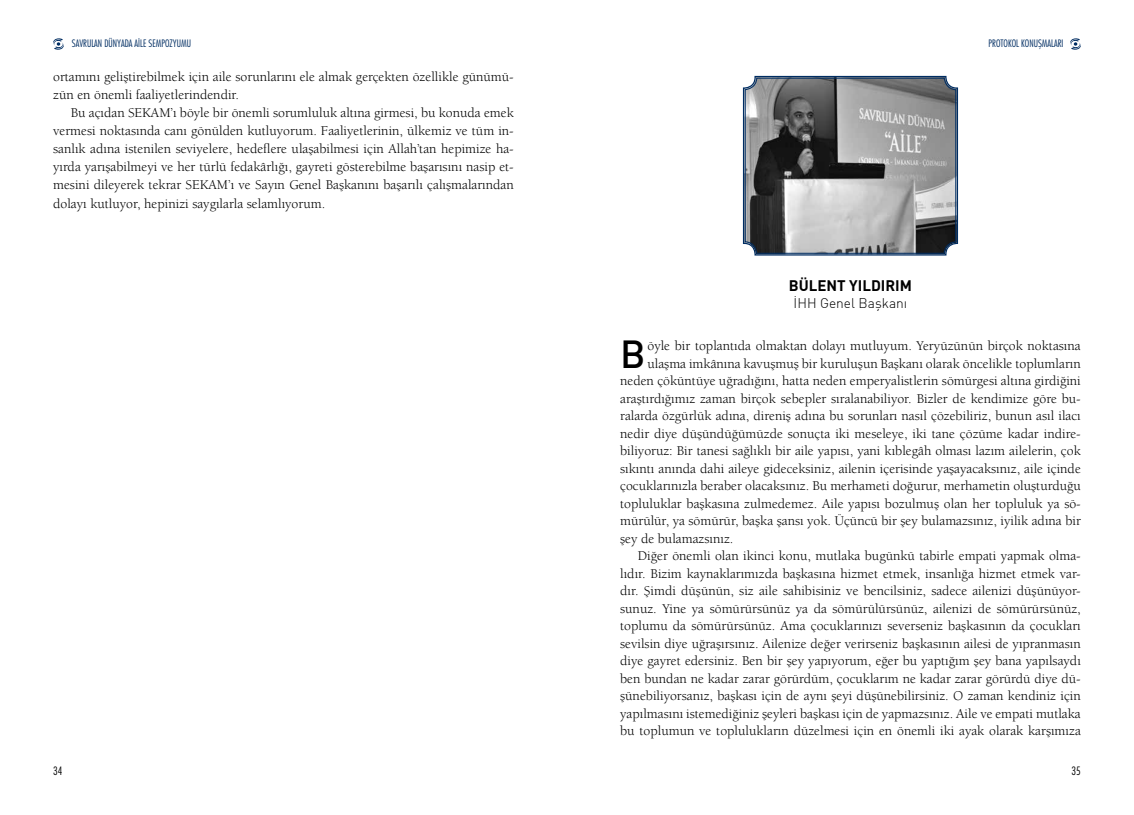
<style>
.page{position:relative;width:1134px;height:815px;background:#fff}
.page>*{position:absolute;margin:0;border:0;box-sizing:border-box;transform-origin:0 0}
.t1{font:500 38.38px "DIN";color:#000}
.t2{font:700 15px "DIN";color:#000}
.t3{font:13.75px/18.1px "Berkeley Std";color:#000}
.t4{font:300 13.75px "DIN";color:#000}
.t5{font:300 condensed 11.25px "Futura";color:#000}
.t6{font:300 condensed 10px "Futura";color:#002d62}
</style>
<div class="page">
<svg style="left:53px;top:38px;width:11px;height:12px"></svg>
<svg style="left:1070px;top:38px;width:11px;height:12px"></svg>
<svg style="left:742px;top:75px;width:217px;height:181px;background:#8a8b8c"></svg>
<div style="left:745px;top:78px;width:211px;height:175px;border:1px solid #002d62;border-radius:11px"></div>
<p class="t6" style="left:72px;top:37px;width:121px">SAVRULAN DÜNYADA A‹LE SEMPOZYUMU</p>
<p class="t3" style="left:53px;top:68px;width:462px">ortamını geliştirebilmek için aile sorunlarını ele almak gerçekten özellikle günümü&shy;zün en önemli faaliyetlerindendir.</p>
<p class="t3" style="left:53px;top:104px;width:462px;text-align:justify;text-indent:18px">Bu açıdan SEKAM’ı böyle bir önemli sorumluluk altına girmesi, bu konuda emek vermesi noktasında canı gönülden kutluyorum. Faaliyetlerinin, ülkemiz ve tüm in&shy;sanlık adına istenilen seviyelere, hedeflere ulaşabilmesi için Allah’tan hepimize ha&shy;yırda yarışabilmeyi ve her türlü fedakârlığı, gayreti gösterebilme başarısını nasip et&shy;mesini dileyerek tekrar SEKAM’ı ve Sayın Genel Başkanını başarılı çalışmalarından dolayı kutluyor, hepinizi saygılarla selamlıyorum.</p>
<p class="t6" style="left:988px;top:37px;width:76px">PROTOKOL KONUfiMALARI</p>
<p class="t2" style="left:789px;top:275px;width:125px">BÜLENT YILDIRIM</p>
<p class="t4" style="left:794px;top:295px;width:115px">İHH Genel Başkanı</p>
<h1 class="t1" style="left:620px;top:329px;width:27px">B</h1>
<p class="t3" style="left:647px;top:337px;width:435px">öyle bir toplantıda olmaktan dolayı mutluyum. Yeryüzünün birçok noktasına</p>
<p class="t3" style="left:647px;top:355px;width:435px">ulaşma imkânına kavuşmuş bir kuruluşun Başkanı olarak öncelikle toplumların</p>
<p class="t3" style="left:620px;top:372px;width:462px">neden çöküntüye uğradığını, hatta neden emperyalistlerin sömürgesi altına girdiğini</p>
<p class="t3" style="left:620px;top:390px;width:462px">araştırdığımız zaman birçok sebepler sıralanabiliyor. Bizler de kendimize göre bu-</p>
<p class="t3" style="left:620px;top:407px;width:462px">ralarda özgürlük adına, direniş adına bu sorunları nasıl çözebiliriz, bunun asıl ilacı</p>
<p class="t3" style="left:620px;top:425px;width:462px">nedir diye düşündüğümüzde sonuçta iki meseleye, iki tane çözüme kadar indire-</p>
<p class="t3" style="left:620px;top:442px;width:462px">biliyoruz: Bir tanesi sağlıklı bir aile yapısı, yani kıblegâh olması lazım ailelerin, çok</p>
<p class="t3" style="left:620px;top:460px;width:462px">sıkıntı anında dahi aileye gideceksiniz, ailenin içerisinde yaşayacaksınız, aile içinde</p>
<p class="t3" style="left:620px;top:477px;width:462px">çocuklarınızla beraber olacaksınız. Bu merhameti doğurur, merhametin oluşturduğu</p>
<p class="t3" style="left:620px;top:495px;width:462px">topluluklar başkasına zulmedemez. Aile yapısı bozulmuş olan her topluluk ya sö-</p>
<p class="t3" style="left:620px;top:512px;width:462px">mürülür, ya sömürür, başka şansı yok. Üçüncü bir şey bulamazsınız, iyilik adına bir</p>
<p class="t3" style="left:620px;top:530px;width:115px">şey de bulamazsınız.</p>
<p class="t3" style="left:638px;top:547px;width:444px">Diğer önemli olan ikinci konu, mutlaka bugünkü tabirle empati yapmak olma-</p>
<p class="t3" style="left:620px;top:565px;width:462px">lıdır. Bizim kaynaklarımızda başkasına hizmet etmek, insanlığa hizmet etmek var-</p>
<p class="t3" style="left:620px;top:582px;width:462px">dır. Şimdi düşünün, siz aile sahibisiniz ve bencilsiniz, sadece ailenizi düşünüyor-</p>
<p class="t3" style="left:620px;top:600px;width:462px">sunuz. Yine ya sömürürsünüz ya da sömürülürsünüz, ailenizi de sömürürsünüz,</p>
<p class="t3" style="left:620px;top:617px;width:462px">toplumu da sömürürsünüz. Ama çocuklarınızı severseniz başkasının da çocukları</p>
<p class="t3" style="left:620px;top:635px;width:462px">sevilsin diye uğraşırsınız. Ailenize değer verirseniz başkasının ailesi de yıpranmasın</p>
<p class="t3" style="left:620px;top:652px;width:462px">diye gayret edersiniz. Ben bir şey yapıyorum, eğer bu yaptığım şey bana yapılsaydı</p>
<p class="t3" style="left:620px;top:670px;width:462px">ben bundan ne kadar zarar görürdüm, çocuklarım ne kadar zarar görürdü diye dü-</p>
<p class="t3" style="left:620px;top:687px;width:462px">şünebiliyorsanız, başkası için de aynı şeyi düşünebilirsiniz. O zaman kendiniz için</p>
<p class="t3" style="left:620px;top:705px;width:462px">yapılmasını istemediğiniz şeyleri başkası için de yapmazsınız. Aile ve empati mutlaka</p>
<p class="t3" style="left:620px;top:722px;width:462px">bu toplumun ve toplulukların düzelmesi için en önemli iki ayak olarak karşımıza</p>
<p class="t5" style="left:53px;top:763px;width:11px">34</p>
<p class="t5" style="left:1071px;top:763px;width:11px">35</p>
</div>
